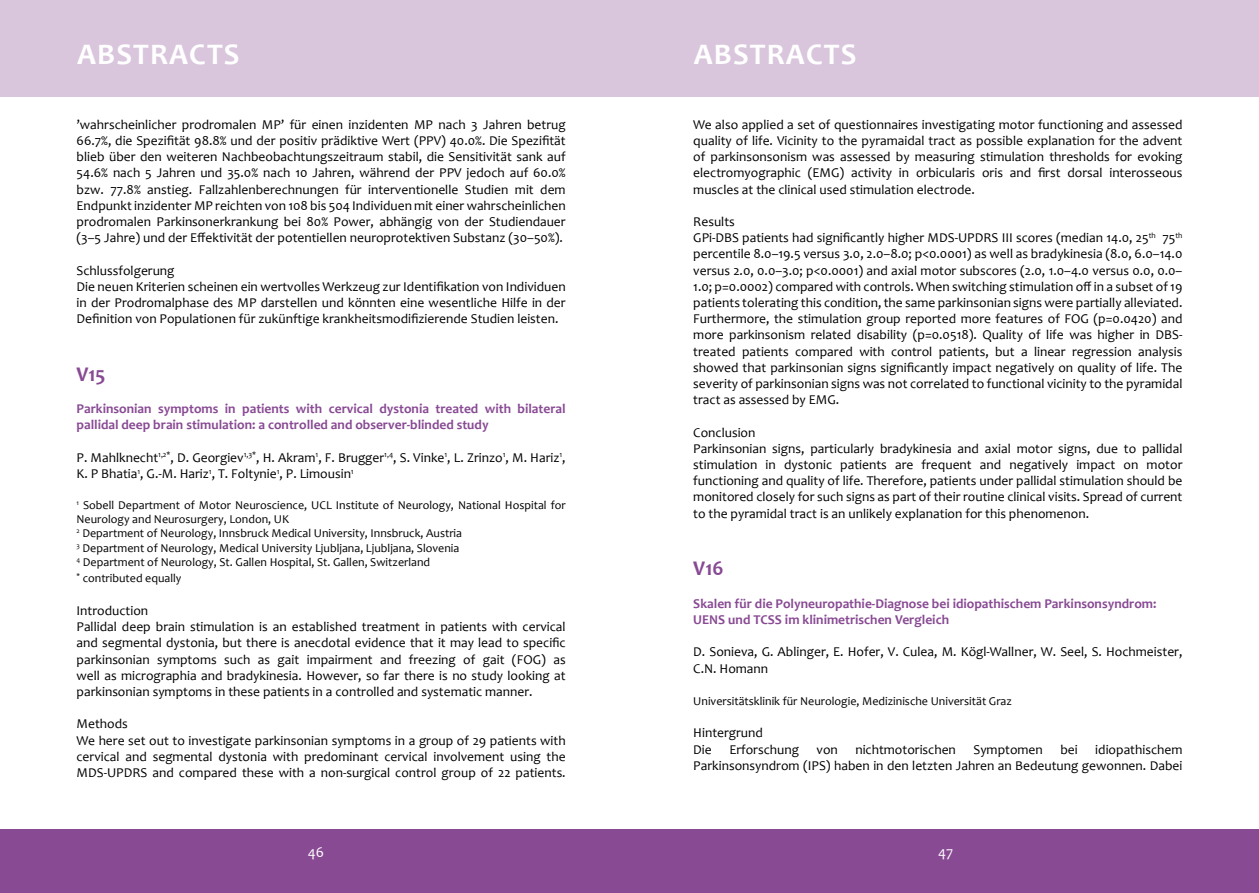
<style>
.page{position:relative;width:1259px;height:893px;background:#fff}
.page>*{position:absolute;margin:0;border:0;box-sizing:border-box;transform-origin:0 0}
.t1{font:700 30px "Candara";letter-spacing:.04em;color:#fff}
.t2{font:700 21px "Candara";color:#884a93}
.t3{font:15px "Candara";color:#fff}
.t4{font:13.5px/16.2px "Candara";color:#000}
.t5{font:700 13.5px/16.2px "Candara";color:#884a93}
.t6{font:12px/14.4px "Candara";color:#000}
</style>
<div class="page">
<div style="left:0;top:0;width:1259px;height:96px;background:#d9c6dd"></div>
<div style="left:0;top:829px;width:1259px;height:64px;background:#884a93"></div>
<h1 class="t1" style="left:77px;top:36px;width:164px">ABSTRACTS</h1>
<p class="t4" style="left:77px;top:116px;width:491px;text-align:justify">’wahrscheinlicher prodromalen MP’ für einen inzidenten MP nach 3 Jahren betrug 66.7%, die Spezifität 98.8% und der positiv prädiktive Wert (PPV) 40.0%. Die Spezifität blieb über den weiteren Nachbeobachtungszeitraum stabil, die Sensitivität sank auf 54.6% nach 5 Jahren und 35.0% nach 10 Jahren, während der PPV jedoch auf 60.0% bzw. 77.8% anstieg. Fallzahlenberechnungen für interventionelle Studien mit dem Endpunkt inzidenter MP reichten von 108 bis 504 Individuen mit einer wahrscheinlichen prodromalen Parkinsonerkrankung bei 80% Power, abhängig von der Studiendauer (3–5 Jahre) und der Effektivität der potentiellen neuroprotektiven Substanz (30–50%).</p>
<p class="t4" style="left:77px;top:262px;width:490px">Schlussfolgerung<br>Die neuen Kriterien scheinen ein wertvolles Werkzeug zur Identifikation von Individuen in der Prodromalphase des MP darstellen und könnten eine wesentliche Hilfe in der Definition von Populationen für zukünftige krankheitsmodifizierende Studien leisten.</p>
<h2 class="t2" style="left:77px;top:361px;width:31px">V15</h2>
<p class="t5" style="left:77px;top:401px;width:490px">Parkinsonian symptoms in patients with cervical dystonia treated with bilateral pallidal deep brain stimulation: a controlled and observer-blinded study</p>
<p class="t4" style="left:77px;top:449px;width:490px">P. Mahlknecht<sup>1,2*</sup>, D. Georgiev<sup>1,3*</sup>, H. Akram<sup>1</sup>, F. Brugger<sup>1,4</sup>, S. Vinke<sup>1</sup>, L. Zrinzo<sup>1</sup>, M. Hariz<sup>1</sup>,<br>K. P Bhatia<sup>1</sup>, G.-M. Hariz<sup>1</sup>, T. Foltynie<sup>1</sup>, P. Limousin<sup>1</sup></p>
<p class="t6" style="left:77px;top:498px;width:490px"><sup>1</sup> Sobell Department of Motor Neuroscience, UCL Institute of Neurology, National Hospital for Neurology and Neurosurgery, London, UK<br><sup>2</sup> Department of Neurology, Innsbruck Medical University, Innsbruck, Austria<br><sup>3</sup> Department of Neurology, Medical University Ljubljana, Ljubljana, Slovenia<br><sup>4</sup> Department of Neurology, St. Gallen Hospital, St. Gallen, Switzerland</p>
<p class="t6" style="left:77px;top:571px;width:106px"><sup>*</sup> contributed equally</p>
<p class="t4" style="left:77px;top:602px;width:490px">Introduction<br>Pallidal deep brain stimulation is an established treatment in patients with cervical and segmental dystonia, but there is anecdotal evidence that it may lead to specific parkinsonian symptoms such as gait impairment and freezing of gait (FOG) as well as micrographia and bradykinesia. However, so far there is no study looking at parkinsonian symptoms in these patients in a controlled and systematic manner.</p>
<p class="t4" style="left:77px;top:716px;width:491px">Methods<br>We here set out to investigate parkinsonian symptoms in a group of 29 patients with cervical and segmental dystonia with predominant cervical involvement using the MDS-UPDRS and compared these with a non-surgical control group of 22 patients.</p>
<h1 class="t1" style="left:694px;top:36px;width:164px">ABSTRACTS</h1>
<p class="t4" style="left:693px;top:116px;width:490px;text-align:justify">We also applied a set of questionnaires investigating motor functioning and assessed quality of life. Vicinity to the pyramaidal tract as possible explanation for the advent of parkinsonsonism was assessed by measuring stimulation thresholds for evoking electromyographic (EMG) activity in orbicularis oris and first dorsal interosseous muscles at the clinical used stimulation electrode.</p>
<p class="t4" style="left:693px;top:214px;width:491px">Results<br>GPi-DBS patients had significantly higher MDS-UPDRS III scores (median 14.0, 25<sup>th</sup> 75<sup>th </sup>percentile 8.0–19.5 versus 3.0, 2.0–8.0; p&lt;0.0001) as well as bradykinesia (8.0, 6.0–14.0 versus 2.0, 0.0–3.0; p&lt;0.0001) and axial motor subscores (2.0, 1.0–4.0 versus 0.0, 0.0– 1.0; p=0.0002) compared with controls. When switching stimulation off in a subset of 19 patients tolerating this condition, the same parkinsonian signs were partially alleviated.<br>Furthermore, the stimulation group reported more features of FOG (p=0.0420) and more parkinsonism related disability (p=0.0518). Quality of life was higher in DBS&shy;treated patients compared with control patients, but a linear regression analysis showed that parkinsonian signs significantly impact negatively on quality of life. The severity of parkinsonian signs was not correlated to functional vicinity to the pyramidal tract as assessed by EMG.</p>
<p class="t4" style="left:693px;top:424px;width:490px">Conclusion<br>Parkinsonian signs, particularly bradykinesia and axial motor signs, due to pallidal stimulation in dystonic patients are frequent and negatively impact on motor functioning and quality of life. Therefore, patients under pallidal stimulation should be monitored closely for such signs as part of their routine clinical visits. Spread of current to the pyramidal tract is an unlikely explanation for this phenomenon.</p>
<h2 class="t2" style="left:693px;top:555px;width:32px">V16</h2>
<p class="t5" style="left:693px;top:595px;width:465px">Skalen für die Polyneuropathie-Diagnose bei idiopathischem Parkinsonsyndrom:<br>UENS und TCSS im klinimetrischen Vergleich</p>
<p class="t4" style="left:693px;top:644px;width:491px">D. Sonieva, G. Ablinger, E. Hofer, V. Culea, M. Kögl-Wallner, W. Seel, S. Hochmeister,<br>C.N. Homann</p>
<p class="t6" style="left:693px;top:694px;width:320px">Universitätsklinik für Neurologie, Medizinische Universität Graz</p>
<p class="t4" style="left:693px;top:725px;width:71px">Hintergrund<br>Die</p>
<p class="t4" style="left:729px;top:741px;width:71px">Erforschung</p>
<p class="t4" style="left:816px;top:741px;width:23px">von</p>
<p class="t4" style="left:855px;top:741px;width:102px">nichtmotorischen</p>
<p class="t4" style="left:973px;top:741px;width:71px">Symptomen</p>
<p class="t4" style="left:1060px;top:741px;width:19px">bei</p>
<p class="t4" style="left:693px;top:741px;width:491px;text-align:right">idiopathischem<br>Parkinsonsyndrom (IPS) haben in den letzten Jahren an Bedeutung gewonnen. Dabei</p>
<p class="t3" style="left:308px;top:843px;width:18px">46</p>
<p class="t3" style="left:938px;top:843px;width:17px">47</p>
</div>
